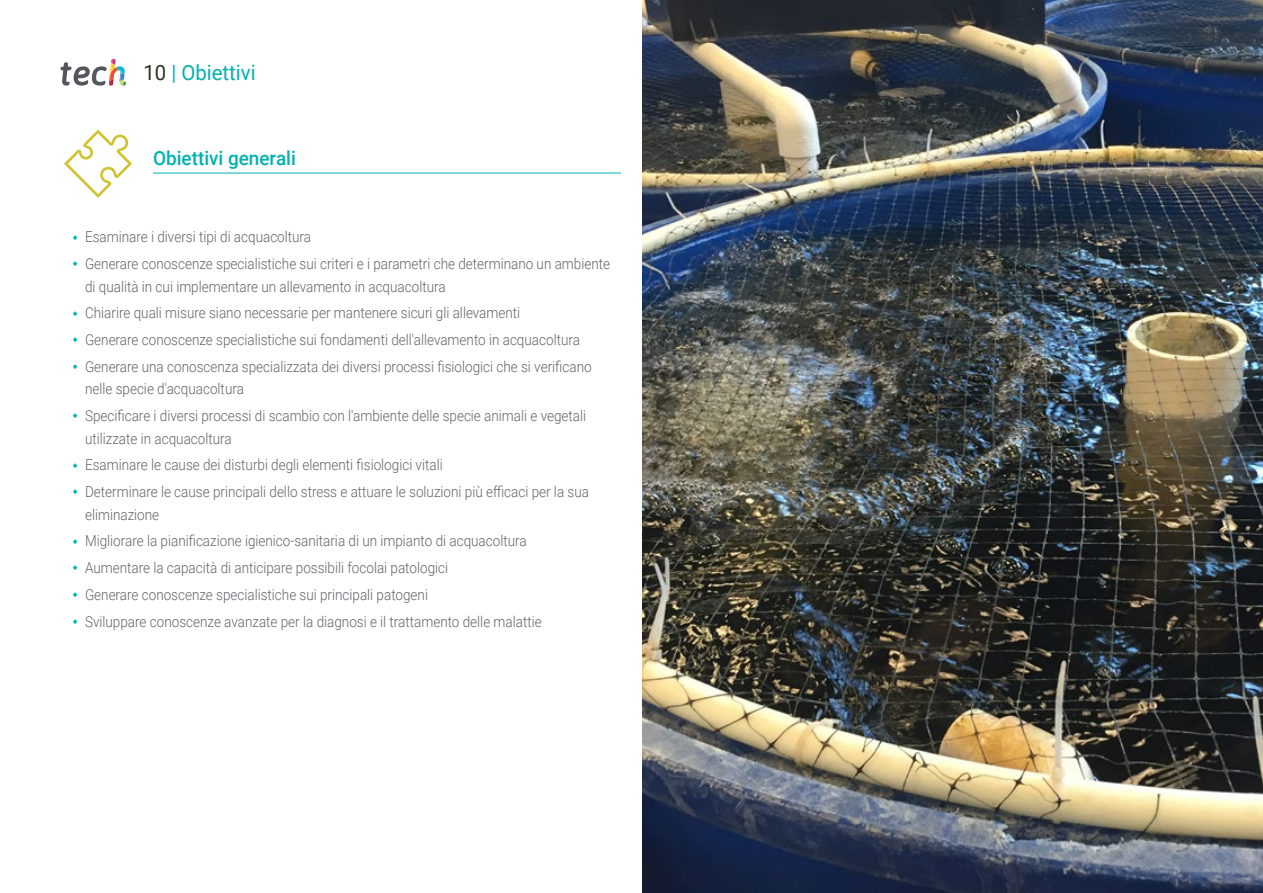
<style>
.page{position:relative;width:1263px;height:893px;background:#fff}
.page>*{position:absolute;margin:0;border:0;box-sizing:border-box;transform-origin:0 0}
.t1{font:21px "Roboto";color:#00b2af}
.t2{font:500 19.5px "Roboto";color:#00b2af}
.t3{font:300 15px/26.7px "Roboto";color:#61646a;scale:.9 1}
.s1{color:#312e20}
</style>
<div class="page">
<hr style="left:153px;top:173px;width:468px;height:1px;background:#00b2af">
<svg style="left:64px;top:130px;width:68px;height:68px"></svg>
<svg style="left:61px;top:59px;width:65px;height:27px"></svg>
<img style="left:642px;top:0;width:621px;height:893px">
<h1 class="t1" style="left:144px;top:57px;width:114px"><span class="s1">10</span> | Obiettivi</h1>
<h2 class="t2" style="left:153px;top:144px;width:144px">Obiettivi generali</h2>
<p class="t3" style="left:85px;top:223px;width:585px">Esaminare i diversi tipi di acquacoltura<br>Generare conoscenze specialistiche sui criteri e i parametri che determinano un ambiente</p>
<p class="t3" style="left:85px;top:272px;width:564px">di qualità in cui implementare un allevamento in acquacoltura<br>Chiarire quali misure siano necessarie per mantenere sicuri gli allevamenti<br>Generare conoscenze specialistiche sui fondamenti dell'allevamento in acquacoltura Generare una conoscenza specializzata dei diversi processi fisiologici che si verificano</p>
<p class="t3" style="left:85px;top:375px;width:558px">nelle specie d'acquacoltura<br>Specificare i diversi processi di scambio con l'ambiente delle specie animali e vegetali</p>
<p class="t3" style="left:85px;top:424px;width:561px">utilizzate in acquacoltura<br>Esaminare le cause dei disturbi degli elementi fisiologici vitali<br>Determinare le cause principali dello stress e attuare le soluzioni più efficaci per la sua</p>
<p class="t3" style="left:85px;top:500px;width:509px">eliminazione<br>Migliorare la pianificazione igienico-sanitaria di un impianto di acquacoltura Aumentare la capacità di anticipare possibili focolai patologici<br>Generare conoscenze specialistiche sui principali patogeni<br>Sviluppare conoscenze avanzate per la diagnosi e il trattamento delle malattie</p>
</div>
